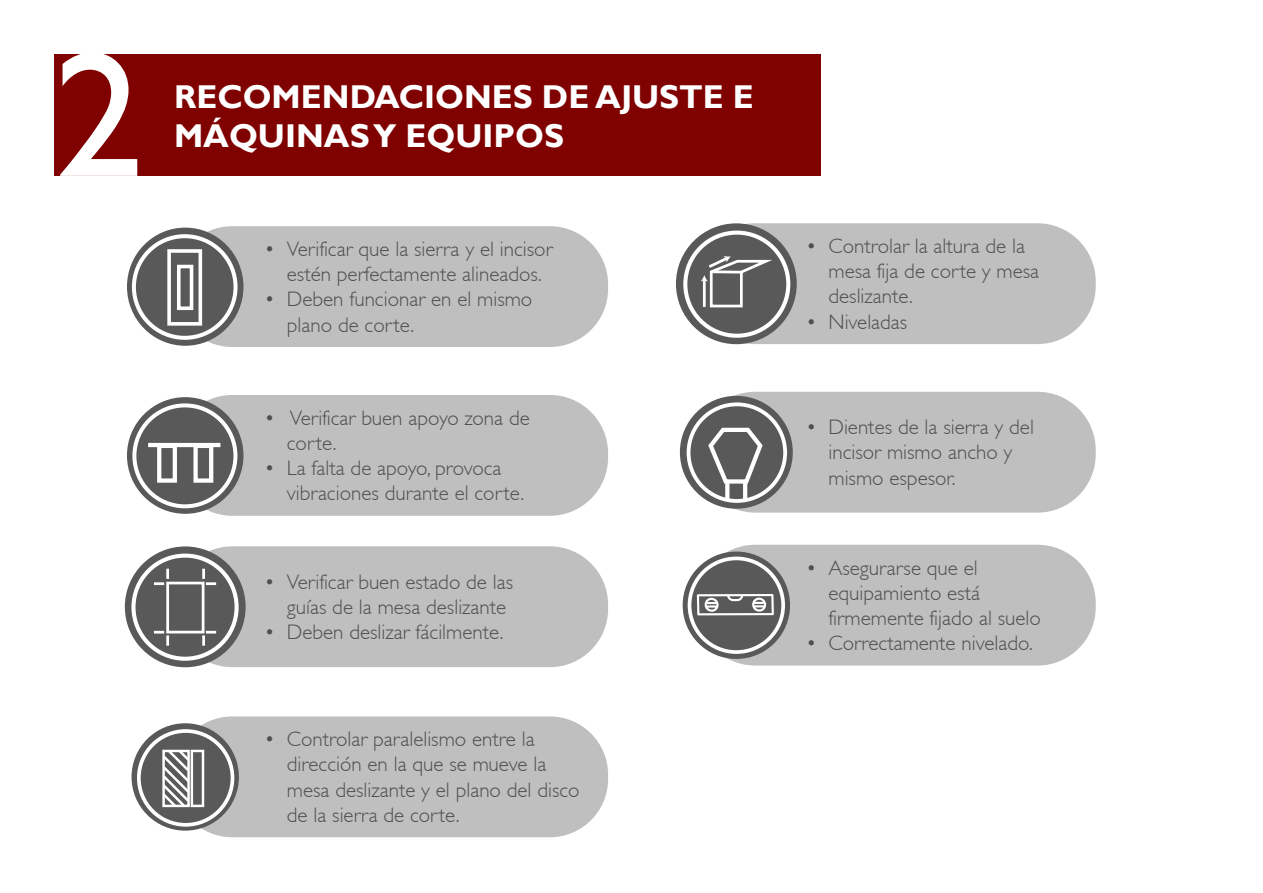
<style>
.page{position:relative;width:1263px;height:893px;background:#fff}
.page>*{position:absolute;margin:0;border:0;box-sizing:border-box;transform-origin:0 0}
.t1{font:178.65px "Gill Sans";color:#fff}
.t2{font:700 33px "Gill Sans";color:#fff}
.t3{font:300 21px/25.2px "Gill Sans";color:#4f4f4f}
</style>
<div class="page">
<div style="left:174px;top:226px;width:434px;height:121px;background:#bfbfbf;border-radius:58px"></div>
<div style="left:697px;top:223px;width:399px;height:121px;background:#bfbfbf;border-radius:58px"></div>
<div style="left:174px;top:395px;width:434px;height:121px;background:#bfbfbf;border-radius:58px"></div>
<div style="left:697px;top:392px;width:399px;height:121px;background:#bfbfbf;border-radius:58px"></div>
<div style="left:127px;top:228px;width:116px;height:118px;background:#595959;border-radius:50%"></div>
<div style="left:132px;top:234px;width:106px;height:106px;border:4px solid #fff;border-radius:50%"></div>
<div style="left:167px;top:249px;width:35px;height:77px;border:4px solid #fff"></div>
<div style="left:177px;top:265px;width:16px;height:45px;border:4px solid #fff"></div>
<div style="left:127px;top:397px;width:116px;height:117px;background:#595959;border-radius:50%"></div>
<div style="left:132px;top:403px;width:105px;height:105px;border:4px solid #fff;border-radius:50%"></div>
<div style="left:157px;top:444px;width:20px;height:39px;border:4px solid #fff"></div>
<div style="left:193px;top:444px;width:20px;height:39px;border:4px solid #fff"></div>
<hr style="left:148px;top:443px;width:72px;height:4px;background:#fff">
<svg style="left:676px;top:223px;width:121px;height:121px;background:#6c6c6c"></svg>
<div style="left:683px;top:231px;width:107px;height:107px;border:4px solid #fff;border-radius:50%"></div>
<svg style="left:701px;top:255px;width:68px;height:54px;background:#797979"></svg>
<svg style="left:680px;top:396px;width:113px;height:113px;background:#6d6d6d"></svg>
<svg style="left:725px;top:486px;width:4px;height:12px"></svg>
<hr style="left:743px;top:481px;width:4px;height:19px;background:#fff">
<svg style="left:706px;top:424px;width:59px;height:62px;background:#797979"></svg>
<div style="left:687px;top:402px;width:100px;height:101px;border:4px solid #fff;border-radius:50%"></div>
<div style="left:174px;top:546px;width:434px;height:121px;background:#bfbfbf;border-radius:58px"></div>
<div style="left:697px;top:545px;width:399px;height:121px;background:#bfbfbf;border-radius:58px"></div>
<div style="left:174px;top:716px;width:434px;height:121px;background:#bfbfbf;border-radius:58px"></div>
<div style="left:125px;top:546px;width:121px;height:121px;background:#595959;border-radius:50%"></div>
<div style="left:131px;top:554px;width:108px;height:107px;border:4px solid #fff;border-radius:50%"></div>
<div style="left:166px;top:582px;width:38px;height:51px;border:3px solid #fff"></div>
<svg style="left:202px;top:631px;width:14px;height:15px"></svg>
<svg style="left:202px;top:569px;width:14px;height:16px"></svg>
<svg style="left:154px;top:631px;width:15px;height:15px"></svg>
<svg style="left:154px;top:569px;width:15px;height:16px"></svg>
<svg style="left:132px;top:723px;width:107px;height:107px;background:#6a6a6a"></svg>
<div style="left:137px;top:729px;width:97px;height:98px;border:4px solid #fff;border-radius:50%"></div>
<div style="left:191px;top:750px;width:13px;height:57px;border:2px solid #fff"></div>
<svg style="left:160px;top:748px;width:32px;height:61px"></svg>
<div style="left:683px;top:552px;width:107px;height:107px;background:#595959;border-radius:50%"></div>
<div style="left:688px;top:557px;width:97px;height:97px;border:4px solid #fff;border-radius:50%"></div>
<svg style="left:697px;top:594px;width:77px;height:21px"></svg>
<div style="left:54px;top:54px;width:767px;height:122px;background:#7f0100"></div>
<h1 class="t1" style="left:54px;top:12px;width:91px">2</h1>
<h2 class="t2" style="left:174px;top:77px;width:581px">RECOMENDACIONES DE AJUSTE E</h2>
<h2 class="t2" style="left:174px;top:116px;width:391px">MÁQUINAS Y EQUIPOS</h2>
<p class="t3" style="left:264px;top:237px;width:290px;text-align:center">• Verificar que la sierra y el incisor estén perfectamente alineados.</p>
<p class="t3" style="left:287px;top:287px;width:247px;text-indent:-22px">• Deben funcionar en el mismo plano de corte.</p>
<p class="t3" style="left:287px;top:405px;width:244px;text-indent:-22px">• Verificar buen apoyo zona de corte.</p>
<p class="t3" style="left:287px;top:456px;width:239px;text-indent:-22px">• La falta de apoyo, provoca vibraciones durante el corte.</p>
<p class="t3" style="left:287px;top:569px;width:228px;text-indent:-22px">• Verificar buen estado de las guías de la mesa deslizante</p>
<p class="t3" style="left:264px;top:620px;width:241px">• Deben deslizar fácilmente.</p>
<p class="t3" style="left:287px;top:727px;width:294px;text-indent:-22px">• Controlar paralelismo entre la dirección en la que se mueve la mesa deslizante y el plano del disco de la sierra de corte.</p>
<p class="t3" style="left:828px;top:234px;width:212px;text-indent:-22px">• Controlar la altura de la mesa fija de corte y mesa deslizante.</p>
<p class="t3" style="left:806px;top:309px;width:103px">• Niveladas</p>
<p class="t3" style="left:828px;top:415px;width:207px;text-indent:-22px">• Dientes de la sierra y del incisor mismo ancho y mismo espesor.</p>
<p class="t3" style="left:828px;top:555px;width:214px;text-indent:-22px">• Asegurarse que el equipamiento está firmemente fijado al suelo</p>
<p class="t3" style="left:806px;top:631px;width:228px">• Correctamente nivelado.</p>
</div>
